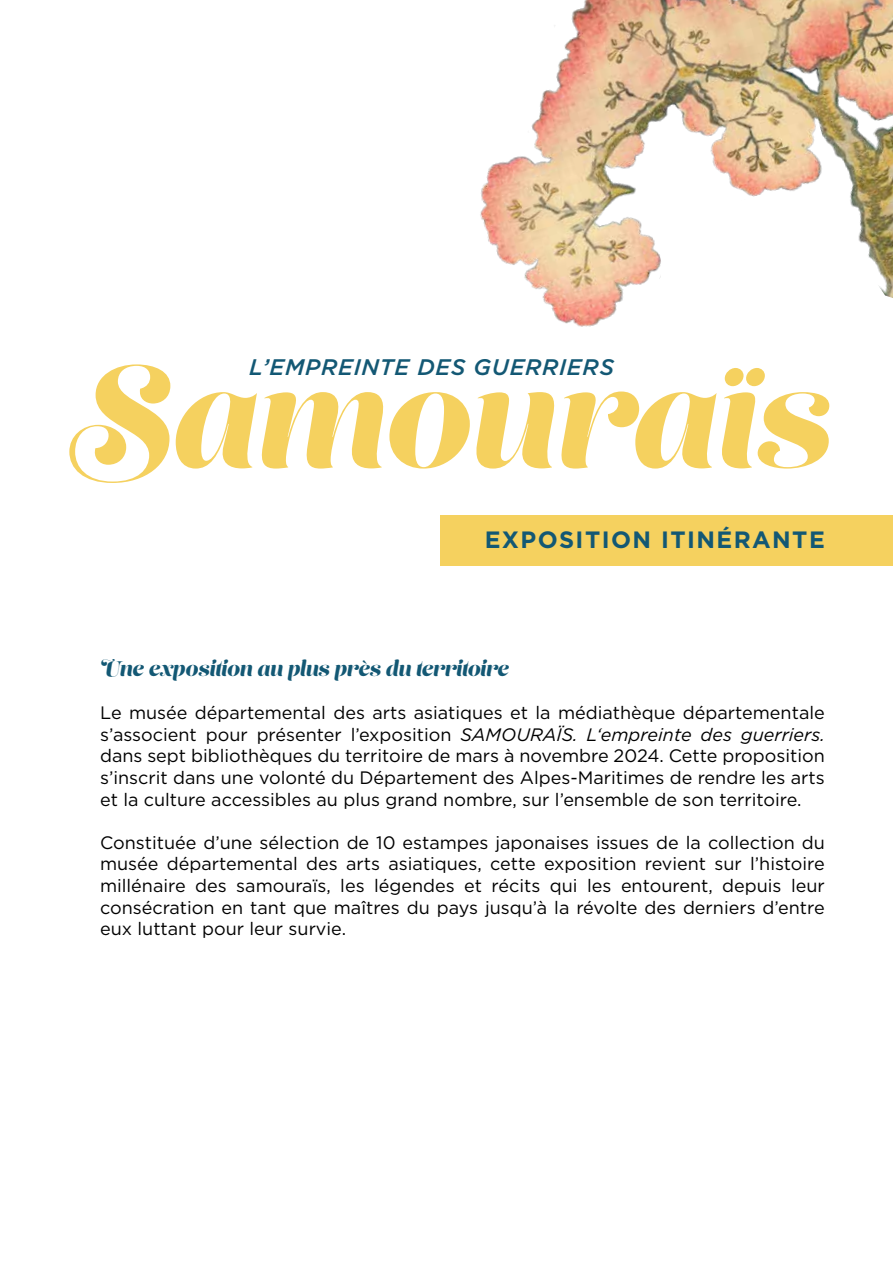
<style>
.page{position:relative;width:893px;height:1263px;background:#fff}
.page>*{position:absolute;margin:0;border:0;box-sizing:border-box;transform-origin:0 0}
.t1{font:141px "Lust Script";color:#f5d15f}
.t2{font:700 23.55px "Gotham";letter-spacing:.06em;color:#135874}
.t3{font:italic 500 22.5px "Gotham";letter-spacing:.03em;color:#135874}
.t4{font:21px "Lust Script";color:#135874}
.t5{font:18px/21.6px "Gotham";color:#000;text-align:justify}
.s1{font-style:italic}
</style>
<div class="page">
<div style="left:440px;top:515px;width:453px;height:50px;background:#f5d15f"></div>
<img style="left:480px;top:0;width:413px;height:327px">
<p class="t3" style="left:249px;top:352px;width:366px">L’EMPREINTE DES GUERRIERS</p>
<h1 class="t1" style="left:72px;top:329px;width:763px">Samouraïs</h1>
<h2 class="t2" style="left:485px;top:524px;width:342px">EXPOSITION ITINÉRANTE</h2>
<p class="t4" style="left:100px;top:655px;width:411px">Une exposition au plus près du territoire</p>
<p class="t5" style="left:100px;top:702px;width:726px">Le musée départemental des arts asiatiques et la médiathèque départementale s’associent pour présenter l’exposition <span class="s1">SAMOURAÏS. L‘empreinte des guerriers. </span>dans sept bibliothèques du territoire de mars à novembre 2024. Cette proposition s’inscrit dans une volonté du Département des Alpes-Maritimes de rendre les arts et la culture accessibles au plus grand nombre, sur l’ensemble de son territoire.</p>
<p class="t5" style="left:100px;top:831px;width:726px">Constituée d’une sélection de 10 estampes japonaises issues de la collection du musée départemental des arts asiatiques, cette exposition revient sur l’histoire millénaire des samouraïs, les légendes et récits qui les entourent, depuis leur consécration en tant que maîtres du pays jusqu’à la révolte des derniers d’entre eux luttant pour leur survie.</p>
</div>
